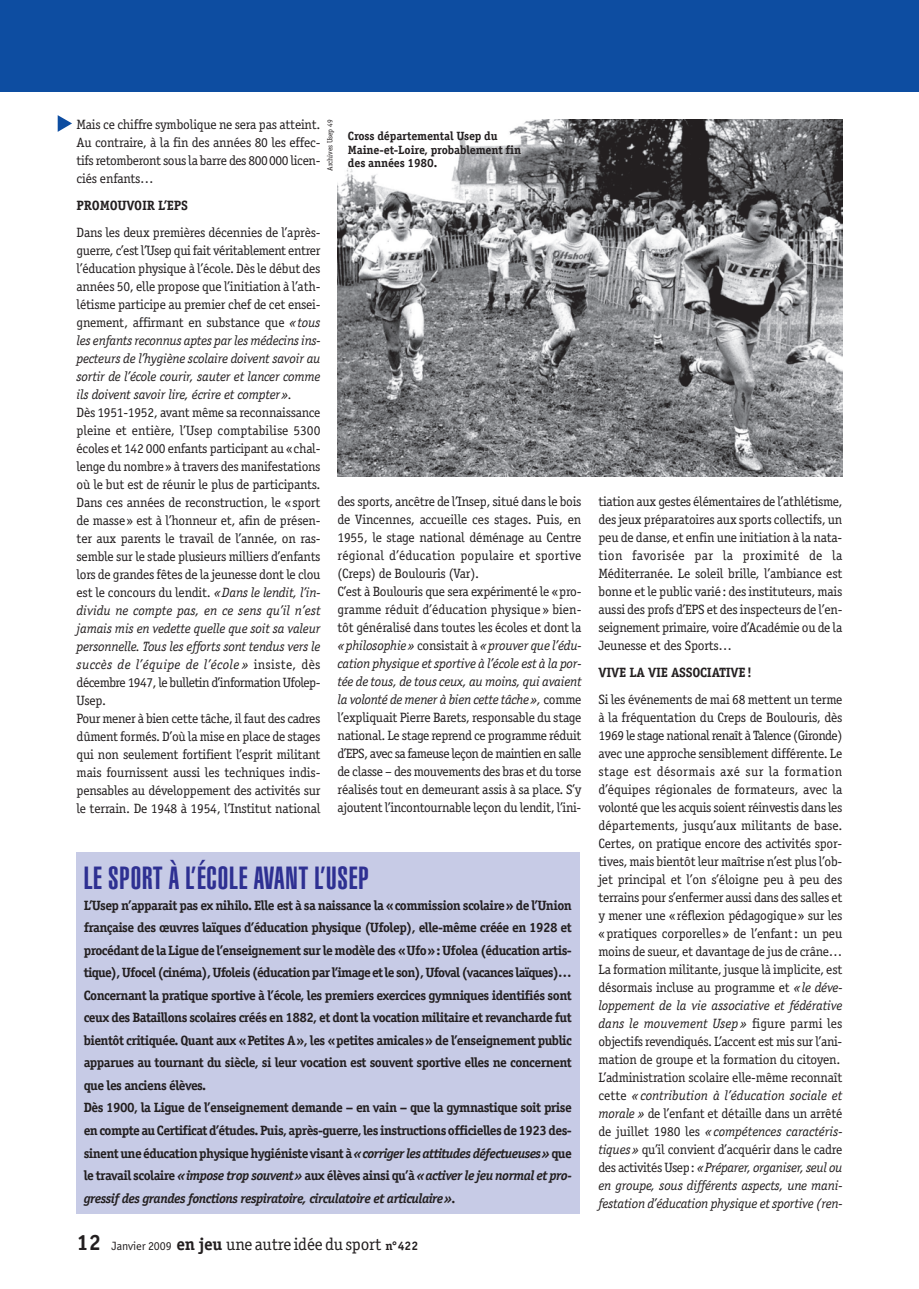
<style>
.page{position:relative;width:919px;height:1289px;background:#fff}
.page>*{position:absolute;margin:0;border:0;box-sizing:border-box;transform-origin:0 0}
.t1{font:900 extra-condensed 31.5px "Helvetica";letter-spacing:.025em;color:#2e3092}
.t2{font:17.25px "Officina Serif";letter-spacing:-.01em;color:#231f20}
.t3{font:13.5px/18px "Officina Serif";letter-spacing:-.015em;color:#231f20;text-align:justify}
.t4{font:700 13.5px/22.5px "Officina Serif";letter-spacing:-.04em;color:#231f20}
.t5{font:700 13.5px "Officina Serif";letter-spacing:-.015em;color:#231f20}
.t6{font:700 12px/13.5px "Officina Serif";letter-spacing:-.01em;color:#231f20}
.t7{font:7.5px "Officina Serif";letter-spacing:-.01em;color:#231f20}
.s1{font-style:italic}
.s2{font-weight:700;font-size:22.2px}
.s3{font-family:"Officina Sans";font-size:12.3px}
.s4{font-weight:700}
.s5{font-weight:700;font-size:12.3px}
</style>
<div class="page">
<div style="left:77px;top:852px;width:503px;height:361px;background:#c7cbe6"></div>
<svg style="left:58px;top:115px;width:14px;height:17px"></svg>
<div style="left:0;top:0;width:918px;height:91px;background:#0d4da1"></div>
<img style="left:338px;top:119px;width:504px;height:358px">
<p class="t3" style="left:77px;top:115px;width:245px">Mais ce chiffre symbolique ne sera pas atteint.<br>Au contraire, à la fin des années 80 les effec&shy;tifs retomberont sous la barre des 800000 licen&shy;ciés enfants…</p>
<p class="t5" style="left:77px;top:200px;width:113px">PROMOUVOIR L’EPS</p>
<p class="t3" style="left:77px;top:223px;width:245px">Dans les deux premières décennies de l’après&shy;guerre, c’est l’Usep qui fait véritablement entrer l’éducation physique à l’école. Dès le début des années 50, elle propose que l’initiation à l’ath&shy;létisme participe au premier chef de cet ensei&shy;gnement, affirmant en substance que <span class="s1">«tous les enfants reconnus aptes par les médecins ins&shy;pecteurs de l’hygiène scolaire doivent savoir au sortir de l’école courir, sauter et lancer comme ils doivent savoir lire, écrire et compter».</span></p>
<p class="t3" style="left:77px;top:403px;width:245px;text-align:left">Dès 1951-1952, avant même sa reconnaissance pleine et entière, l’Usep comptabilise 5300 écoles et 142 000 enfants participant au «chal&shy;lenge du nombre» à travers des manifestations où le but est de réunir le plus de participants.<br>Dans ces années de reconstruction, le «sport de masse» est à l’honneur et, afin de présen&shy;ter aux parents le travail de l’année, on ras&shy;semble sur le stade plusieurs milliers d’enfants lors de grandes fêtes de la jeunesse dont le clou est le concours du lendit. <span class="s1">«Dans le lendit, l’in&shy;dividu ne compte pas, en ce sens qu’il n’est jamais mis en vedette quelle que soit sa valeur personnelle. Tous les efforts sont tendus vers le succès de l’équipe de l’école »</span> insiste, dès décembre 1947, le bulletin d’information Ufolep-Usep.<br>Pour mener à bien cette tâche, il faut des cadres dûment formés. D’où la mise en place de stages qui non seulement fortifient l’esprit militant mais fournissent aussi les techniques indis&shy;pensables au développement des activités sur le terrain. De 1948 à 1954, l’Institut national</p>
<p class="t7" style="left:325px;top:171px;width:53px;rotate:-90deg">Archives Usep 49</p>
<p class="t6" style="left:348px;top:131px;width:175px">Cross départemental Usep du<br>Maine-et-Loire, probablement fin des années 1980.</p>
<p class="t3" style="left:337px;top:492px;width:245px;text-align:left">des sports, ancêtre de l’Insep, situé dans le bois de Vincennes, accueille ces stages. Puis, en 1955, le stage national déménage au Centre régional d’éducation populaire et sportive (Creps) de Boulouris (Var).<br>C’est à Boulouris que sera expérimenté le «pro&shy;gramme réduit d’éducation physique» bien&shy;tôt généralisé dans toutes les écoles et dont la <span class="s1">«philosophie»</span> consistait à <span class="s1">«prouver que l’édu&shy;cation physique et sportive à l’école est à la por&shy;tée de tous, de tous ceux, au moins, qui avaient la volonté de mener à bien cette tâche»,</span> comme l’expliquait Pierre Barets, responsable du stage national. Le stage reprend ce programme réduit d’EPS, avec sa fameuse leçon de maintien en salle de classe – des mouvements des bras et du torse réalisés tout en demeurant assis à sa place. S’y ajoutent l’incontournable leçon du lendit, l’ini-</p>
<p class="t3" style="left:598px;top:492px;width:245px">tiation aux gestes élémentaires de l’athlétisme, des jeux préparatoires aux sports collectifs, un peu de danse, et enfin une initiation à la nata&shy;tion favorisée par la proximité de la Méditerranée. Le soleil brille, l’ambiance est bonne et le public varié: des instituteurs, mais aussi des profs d’EPS et des inspecteurs de l’en&shy;seignement primaire, voire d’Académie ou de la Jeunesse et des Sports…</p>
<p class="t5" style="left:598px;top:667px;width:155px">VIVE LA VIE ASSOCIATIVE!</p>
<p class="t3" style="left:598px;top:690px;width:245px;text-align:left">Si les événements de mai 68 mettent un terme à la fréquentation du Creps de Boulouris, dès 1969 le stage national renaît à Talence (Gironde) avec une approche sensiblement différente. Le stage est désormais axé sur la formation d’équipes régionales de formateurs, avec la volonté que les acquis soient réinvestis dans les départements, jusqu’aux militants de base.<br>Certes, on pratique encore des activités spor&shy;tives, mais bientôt leur maîtrise n’est plus l’ob&shy;jet principal et l’on s’éloigne peu à peu des terrains pour s’enfermer aussi dans des salles et y mener une «réflexion pédagogique» sur les «pratiques corporelles» de l’enfant: un peu moins de sueur, et davantage de jus de crâne… La formation militante, jusque là implicite, est désormais incluse au programme et <span class="s1">«le déve&shy;loppement de la vie associative et fédérative dans le mouvement Usep»</span> figure parmi les objectifs revendiqués. L’accent est mis sur l’ani&shy;mation de groupe et la formation du citoyen.<br>L’administration scolaire elle-même reconnaît cette <span class="s1">«contribution à l’éducation sociale et morale »</span> de l’enfant et détaille dans un arrêté de juillet 1980 les <span class="s1">«compétences caractéris&shy;tiques»</span> qu’il convient d’acquérir dans le cadre des activités Usep: <span class="s1">«Préparer, organiser, seul ou en groupe, sous différents aspects, une mani&shy;festation d’éducation physique et sportive (ren-</span></p>
<h1 class="t1" style="left:84px;top:866px;width:286px">LE SPORT À L’ÉCOLE AVANT L’USEP</h1>
<p class="t4" style="left:84px;top:895px;width:489px">L’Usep n’apparait pas ex nihilo. Elle est à sa naissance la «commission scolaire» de l’Union française des œuvres laïques d’éducation physique (Ufolep), elle-même créée en 1928 et procédant de la Ligue de l’enseignement sur le modèle des «Ufo»: Ufolea (éducation artis&shy;tique), Ufocel (cinéma), Ufoleis (éducation par l’image et le son), Ufoval (vacances laïques)… Concernant la pratique sportive à l’école, les premiers exercices gymniques identifiés sont ceux des Bataillons scolaires créés en 1882, et dont la vocation militaire et revancharde fut bientôt critiquée. Quant aux «Petites A», les «petites amicales» de l’enseignement public apparues au tournant du siècle, si leur vocation est souvent sportive elles ne concernent que les anciens élèves.<br>Dès 1900, la Ligue de l’enseignement demande – en vain – que la gymnastique soit prise en compte au Certificat d’études. Puis, après-guerre,les instructions officielles de 1923 des&shy;sinent une éducation physique hygiéniste visant à <span class="s1">«corriger les attitudes défectueuses»</span> que le travail scolaire <span class="s1">«impose trop souvent»</span> aux élèves ainsi qu’à <span class="s1">«activer lejeu normal et pro&shy;gressif des grandes fonctions respiratoire, circulatoire et articulaire».</span></p>
<p class="t2" style="left:77px;top:1233px;width:343px"><span class="s2">12</span> <span class="s3">Janvier 2009</span> <span class="s4">en jeu</span> uneautreidéedusport <span class="s5">n°422</span></p>
</div>
